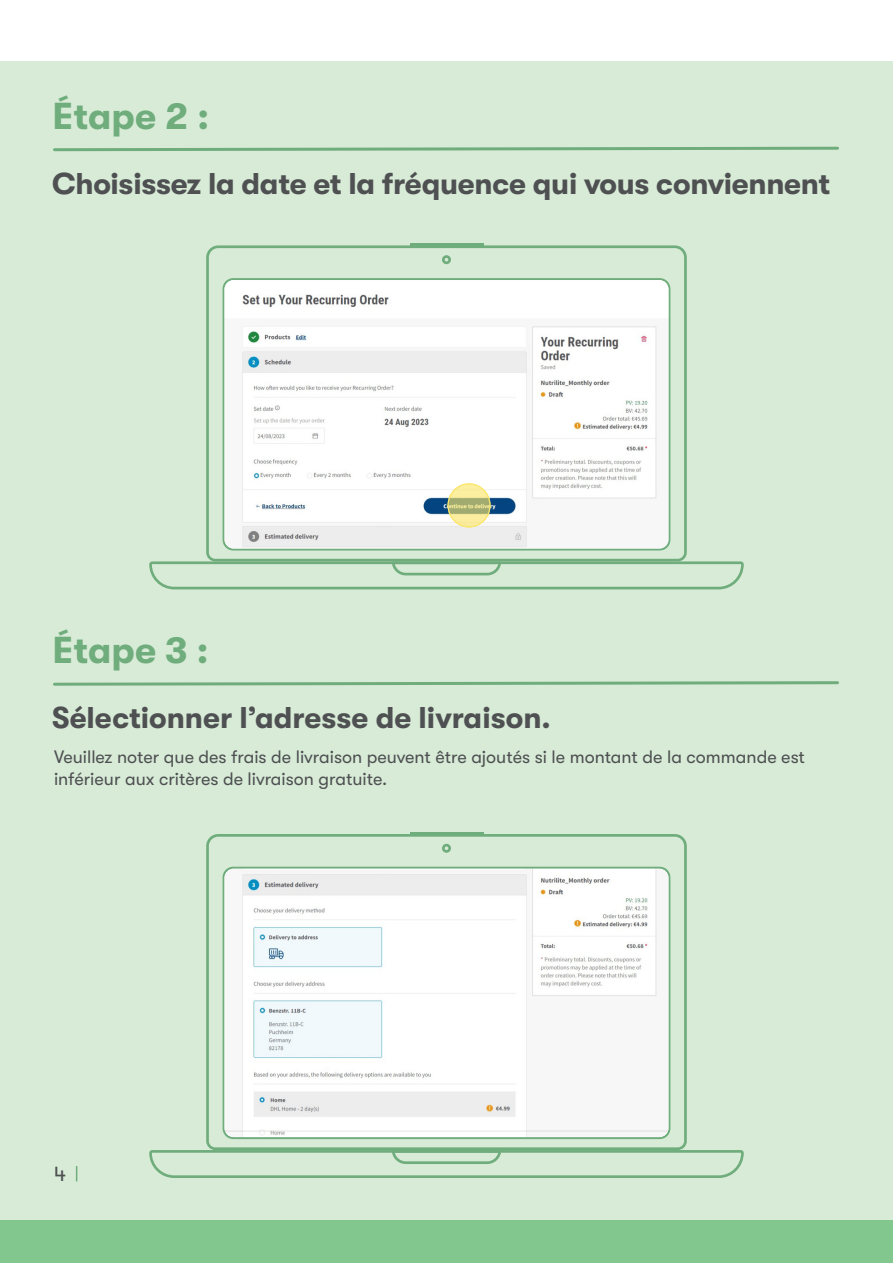
<style>
.page{position:relative;width:893px;height:1263px;background:#fff}
.page>*{position:absolute;margin:0;border:0;box-sizing:border-box;transform-origin:0 0}
.t1{font:700 37.5px "GT Walsheim";color:#70ad7d}
.t2{font:700 30px "GT Walsheim";letter-spacing:-.01em;color:#4e5052}
.t3{font:21px "GT Walsheim";color:#4e5052}
.t4{font:18px/21.6px "GT Walsheim";color:#4e5052}
</style>
<div class="page">
<div style="left:0;top:61px;width:893px;height:1202px;background:#d8ebd7"></div>
<div style="left:0;top:1220px;width:893px;height:43px;background:#82c88e"></div>
<svg style="left:76px;top:1166px;width:1px;height:15px"></svg>
<hr style="left:410px;top:243px;width:73px;height:4px;background:#70ad7d">
<svg style="left:206px;top:245px;width:481px;height:316px"></svg>
<svg style="left:442px;top:255px;width:9px;height:9px"></svg>
<svg style="left:149px;top:561px;width:595px;height:28px"></svg>
<svg style="left:223px;top:278px;width:447px;height:272px"></svg>
<img style="left:225px;top:280px;width:443px;height:268px">
<hr style="left:410px;top:832px;width:73px;height:4px;background:#70ad7d">
<svg style="left:206px;top:834px;width:481px;height:316px"></svg>
<svg style="left:442px;top:844px;width:9px;height:9px"></svg>
<svg style="left:149px;top:1150px;width:595px;height:28px"></svg>
<svg style="left:223px;top:867px;width:447px;height:272px"></svg>
<img style="left:225px;top:869px;width:443px;height:268px">
<svg style="left:53px;top:146px;width:786px;height:6px"></svg>
<svg style="left:53px;top:681px;width:786px;height:5px"></svg>
<svg style="left:448px;top:484px;width:42px;height:43px"></svg>
<div style="left:447px;top:483px;width:44px;height:44px;border:1px solid #fbe669;border-radius:50%"></div>
<p class="t1" style="left:53px;top:95px;width:158px">Étape 2 :</p>
<p class="t2" style="left:52px;top:166px;width:780px">Choisissez la date et la fréquence qui vous conviennent</p>
<p class="t1" style="left:53px;top:629px;width:158px">Étape 3 :</p>
<p class="t2" style="left:52px;top:701px;width:500px">Sélectionner l’adresse de livraison.</p>
<p class="t4" style="left:54px;top:746px;width:752px">Veuillez noter que des frais de livraison peuvent être ajoutés si le montant de la commande est inférieur aux critères de livraison gratuite.</p>
<p class="t3" style="left:54px;top:1162px;width:14px">4</p>
</div>
